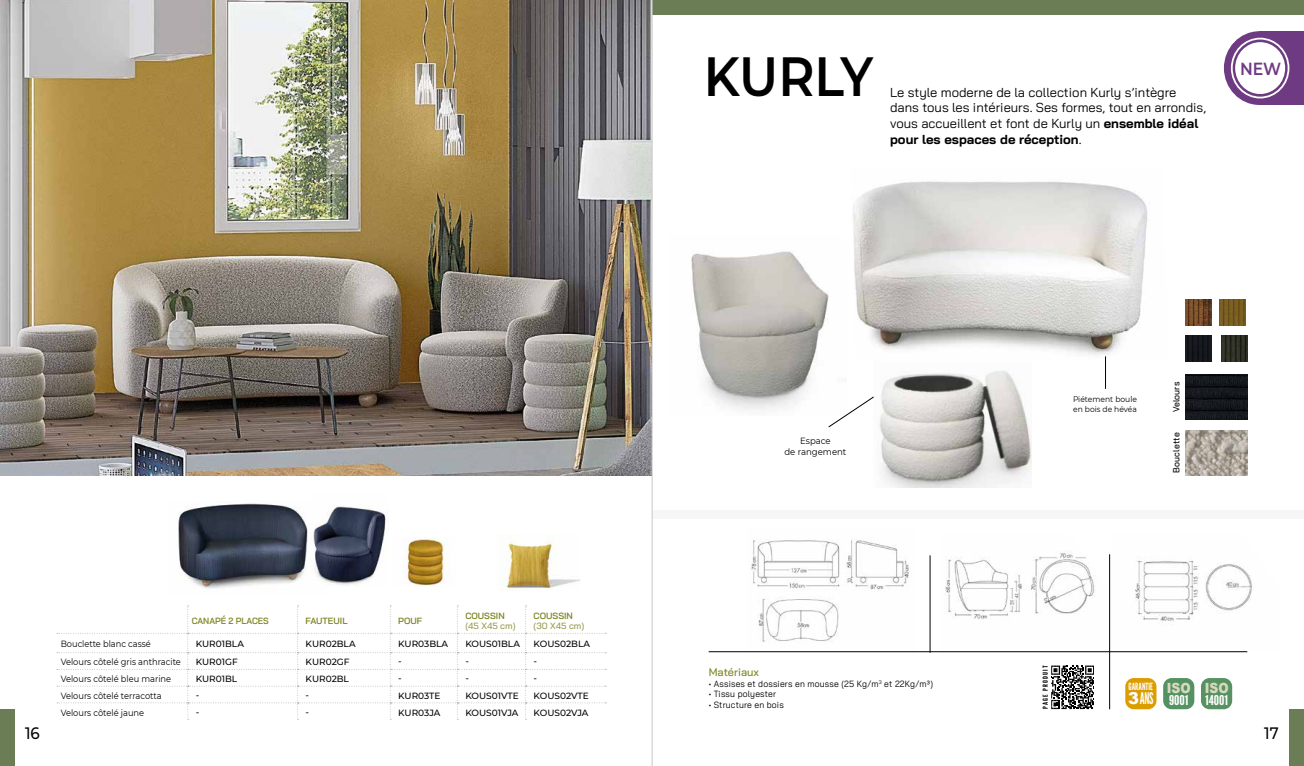
<style>
.page{position:relative;width:1304px;height:766px;background:#fff}
.page>*{position:absolute;margin:0;border:0;box-sizing:border-box;transform-origin:0 0}
.t1{font:600 55px "Montserrat";letter-spacing:-.005em;color:#000;scale:.9 1}
.t2{font:600 17.5px "Montserrat";color:#6e3b83;scale:.9 1}
.t3{font:500 16.5px "Montserrat";color:#000;scale:.91 1}
.t4{font:900 14px "Arial";color:#d9d8bc;scale:.88 1}
.t5{font:13.5px "League Gothic";color:#fff;scale:1.11 1}
.t6{font:13px/15.6px "Bai Jamjuree";color:#000}
.t7{font:500 11px "Bai Jamjuree";color:#7e8521}
.t8{font:9.9px "League Gothic";color:#fff;scale:.91 1}
.t9{font:500 9px "Montserrat";color:#000}
.t10{font:9px "Montserrat";color:#000;scale:.92 1}
.t11{font:9px "Bai Jamjuree";letter-spacing:.02em;color:#000;scale:.95 1}
.t12{font:600 9px "Bai Jamjuree";color:#7e8521}
.t13{font:500 9px "Bai Jamjuree";color:#989b4b}
.t14{font:9px/10.8px "Montserrat";color:#000;text-align:center;scale:.95 1}
.t15{font:500 9px "Bai Jamjuree";letter-spacing:.02em;color:#000;scale:.95 1}
.t16{font:600 9px "Bai Jamjuree";color:#7e8521;scale:.96 1}
.t17{font:8px/9.6px "Montserrat";color:#000;scale:.95 1}
.t18{font:6.8px "League Gothic";letter-spacing:.14em;color:#000;scale:1.18 1}
.s1{font-weight:700}
.s2{font-family:"Arial";font-weight:900;font-size:16.4px}
.s3{font-size:16px}
</style>
<div class="page">
<div style="left:14px;top:719px;width:37px;height:36px;border:1px solid #fff"></div>
<div style="left:1253px;top:719px;width:37px;height:36px;border:1px solid #fff"></div>
<div style="left:652px;top:510px;width:652px;height:9px;background:#f6f6f6"></div>
<img style="left:407px;top:537px;width:43px;height:49px">
<img style="left:178px;top:503px;width:130px;height:86px">
<img style="left:311px;top:505px;width:75px;height:81px">
<img style="left:500px;top:534px;width:80px;height:55px">
<svg style="left:57px;top:605px;width:549px;height:114px"></svg>
<img style="left:0;top:0;width:652px;height:475px">
<div style="left:0;top:709px;width:14px;height:56px;background:#6b7d55"></div>
<img style="left:1135px;top:556px;width:117px;height:66px">
<img style="left:945px;top:551px;width:151px;height:69px">
<img style="left:751px;top:539px;width:158px;height:103px">
<img style="left:879px;top:370px;width:152px;height:117px">
<img style="left:1185px;top:374px;width:62px;height:45px">
<img style="left:1185px;top:430px;width:62px;height:45px">
<img style="left:1221px;top:335px;width:26px;height:26px">
<img style="left:1186px;top:335px;width:26px;height:26px">
<img style="left:1186px;top:299px;width:26px;height:26px">
<img style="left:1220px;top:299px;width:26px;height:26px">
<hr style="left:1109px;top:554px;width:1px;height:155px;background:#000">
<hr style="left:709px;top:651px;width:538px;height:1px;background:#000">
<div style="left:1201px;top:677px;width:31px;height:32px;background:#579262;border-radius:9px"></div>
<div style="left:1163px;top:677px;width:31px;height:32px;background:#559263;border-radius:9px"></div>
<div style="left:1125px;top:677px;width:31px;height:32px;background:#db9d00;border-radius:9px"></div>
<img style="left:691px;top:251px;width:138px;height:159px">
<img style="left:852px;top:181px;width:296px;height:174px">
<hr style="left:930px;top:555px;width:1px;height:97px;background:#000">
<hr style="left:1105px;top:357px;width:1px;height:32px;background:#000">
<svg style="left:828px;top:396px;width:46px;height:31px"></svg>
<div style="left:1260px;top:31px;width:44px;height:74px;background:#6e3b83"></div>
<svg style="left:1224px;top:31px;width:71px;height:74px;fill:#6e3b83"></svg>
<div style="left:1235px;top:42px;width:50px;height:52px;background:#fff;border-radius:50%"></div>
<div style="left:1231px;top:38px;width:58px;height:60px;border:2px solid #fff;border-radius:50%"></div>
<div style="left:652px;top:0;width:652px;height:14px;background:#6b7d55"></div>
<div style="left:1290px;top:709px;width:14px;height:56px;background:#6b7d55"></div>
<svg style="left:1051px;top:665px;width:43px;height:43px"></svg>
<hr style="left:652px;top:0;width:1px;height:765px;background:#c8c8c9">
<p class="t16" style="left:192px;top:615px;width:82px">CANAPÉ 2 PLACES</p>
<p class="t12" style="left:306px;top:615px;width:43px">FAUTEUIL</p>
<p class="t12" style="left:398px;top:615px;width:25px">POUF</p>
<p class="t12" style="left:465px;top:610px;width:41px">COUSSIN</p>
<p class="t13" style="left:465px;top:620px;width:52px">(45 X45 cm)</p>
<p class="t12" style="left:534px;top:610px;width:41px">COUSSIN</p>
<p class="t13" style="left:534px;top:620px;width:52px">(30 X45 cm)</p>
<p class="t10" style="left:61px;top:637px;width:100px">Bouclette blanc cassé</p>
<p class="t9" style="left:196px;top:637px;width:50px">KUR01BLA</p>
<p class="t9" style="left:306px;top:637px;width:51px">KUR02BLA</p>
<p class="t9" style="left:398px;top:637px;width:51px">KUR03BLA</p>
<p class="t9" style="left:465px;top:637px;width:56px">KOUS01BLA</p>
<p class="t9" style="left:534px;top:637px;width:58px">KOUS02BLA</p>
<p class="t10" style="left:61px;top:655px;width:132px">Velours côtelé gris anthracite</p>
<p class="t9" style="left:196px;top:655px;width:44px">KUR01GF</p>
<p class="t9" style="left:306px;top:655px;width:45px">KUR02GF</p>
<p class="t9" style="left:398px;top:655px;width:5px">-</p>
<p class="t9" style="left:465px;top:655px;width:5px">-</p>
<p class="t9" style="left:534px;top:655px;width:5px">-</p>
<p class="t10" style="left:61px;top:672px;width:122px">Velours côtelé bleu marine</p>
<p class="t9" style="left:196px;top:672px;width:43px">KUR01BL</p>
<p class="t9" style="left:306px;top:672px;width:45px">KUR02BL</p>
<p class="t9" style="left:398px;top:672px;width:5px">-</p>
<p class="t9" style="left:465px;top:672px;width:5px">-</p>
<p class="t9" style="left:534px;top:672px;width:5px">-</p>
<p class="t10" style="left:61px;top:689px;width:111px">Velours côtelé terracotta</p>
<p class="t9" style="left:196px;top:689px;width:5px">-</p>
<p class="t9" style="left:306px;top:689px;width:5px">-</p>
<p class="t9" style="left:398px;top:689px;width:44px">KUR03TE</p>
<p class="t9" style="left:465px;top:689px;width:55px">KOUS01VTE</p>
<p class="t9" style="left:534px;top:689px;width:57px">KOUS02VTE</p>
<p class="t10" style="left:61px;top:706px;width:92px">Velours côtelé jaune</p>
<p class="t9" style="left:196px;top:706px;width:5px">-</p>
<p class="t9" style="left:306px;top:706px;width:5px">-</p>
<p class="t9" style="left:398px;top:706px;width:44px">KUR03JA</p>
<p class="t9" style="left:465px;top:706px;width:55px">KOUS01VJA</p>
<p class="t9" style="left:534px;top:706px;width:56px">KOUS02VJA</p>
<h1 class="t1" style="left:704px;top:37px;width:190px">KURLY</h1>
<p class="t6" style="left:890px;top:84px;width:318px">Le style moderne de la collection Kurly s’intègre dans tous les intérieurs. Ses formes, tout en arrondis, vous accueillent et font de Kurly un <span class="s1">ensemble idéal pour les espaces de réception</span>.</p>
<h2 class="t2" style="left:1240px;top:56px;width:47px">NEW</h2>
<p class="t14" style="left:784px;top:435px;width:67px">Espace<br>de rangement</p>
<p class="t7" style="left:709px;top:665px;width:52px">Matériaux</p>
<p class="t11" style="left:709px;top:675px;width:238px">• Assises et dossiers en mousse (25 Kg/m<sup>3</sup> et 22Kg/m³)</p>
<p class="t11" style="left:709px;top:686px;width:72px">• Tissu polyester</p>
<p class="t11" style="left:709px;top:697px;width:81px">• Structure en bois</p>
<p class="t17" style="left:1073px;top:394px;width:69px">Piétement boule en bois de hévéa</p>
<p class="t15" style="left:1171px;top:412px;width:34px;rotate:-90deg">Velours</p>
<p class="t15" style="left:1171px;top:472px;width:44px;rotate:-90deg">Bouclette</p>
<p class="t18" style="left:1041px;top:709px;width:38px;rotate:-90deg">PAGE PRODUIT</p>
<p class="t4" style="left:1167px;top:677px;width:29px">ISO</p>
<p class="t5" style="left:1128px;top:690px;width:56px"><span class="s2">3</span><span class="s3">ANS</span> 9001</p>
<p class="t8" style="left:1128px;top:679px;width:29px">GARANTIE</p>
<p class="t4" style="left:1205px;top:677px;width:29px">ISO</p>
<p class="t5" style="left:1205px;top:690px;width:22px">14001</p>
<p class="t3" style="left:25px;top:721px;width:18px">16</p>
<p class="t3" style="left:1264px;top:721px;width:17px">17</p>
</div>
